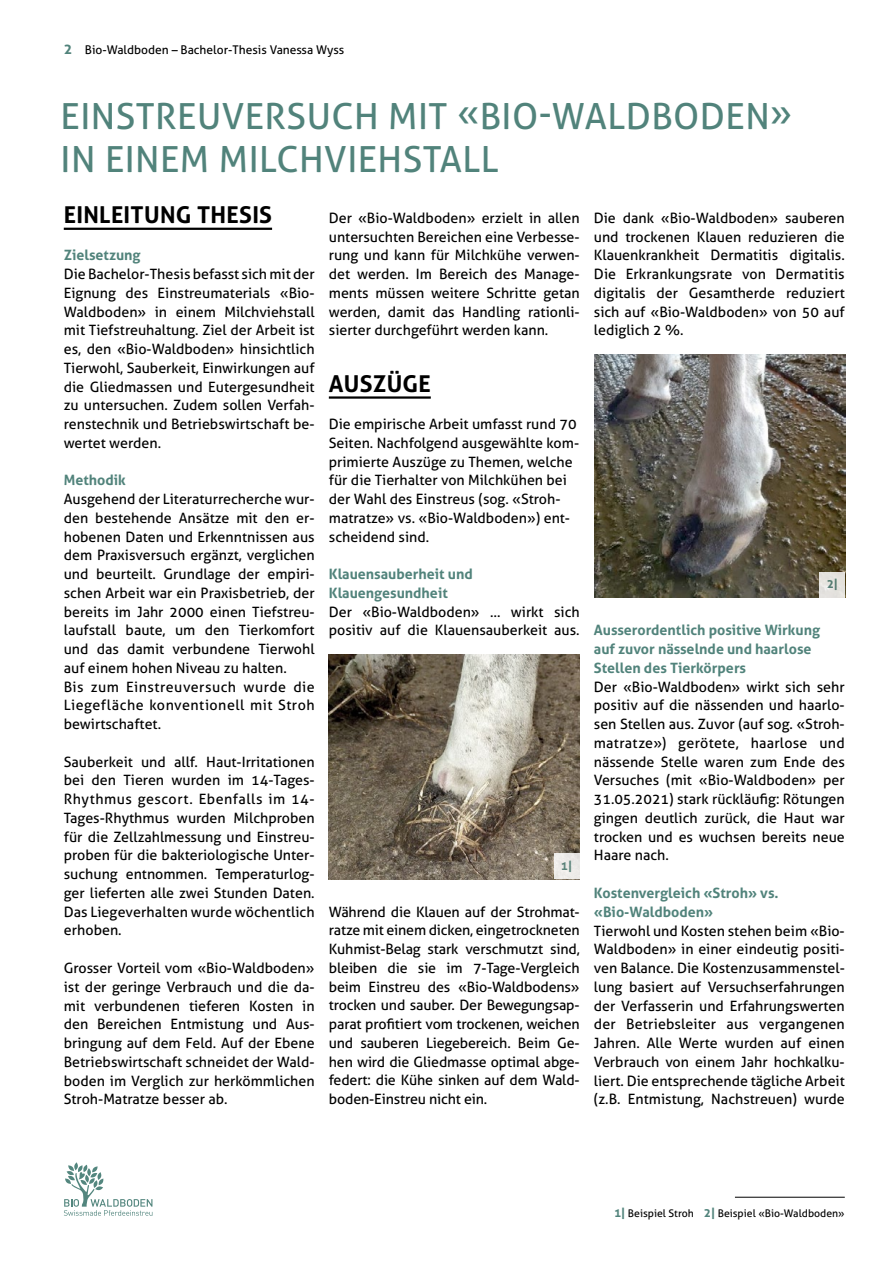
<style>
.page{position:relative;width:893px;height:1263px;background:#fff}
.page>*{position:absolute;margin:0;border:0;box-sizing:border-box;transform-origin:0 0}
.t1{font:36px/43.2px "Aller";letter-spacing:.015em;color:#51837b}
.t2{font:700 23.25px "Aller";letter-spacing:.015em;color:#000}
.t3{font:14.25px/18.8px "Aller";color:#000;text-align:justify}
.t4{font:700 14.25px/18.8px "Aller";color:#51837b}
.t5{font:12px "Aller";color:#000}
.t6{font:700 12px "Aller";color:#51837b}
.t7{font:10.5px "Aller";color:#000}
.s1{font-weight:700;font-size:14.25px;color:#51837b}
.s2{font-weight:700;font-size:12px;color:#51837b}
</style>
<div class="page">
<hr style="left:64px;top:228px;width:208px;height:2px;background:#000">
<hr style="left:329px;top:396px;width:102px;height:3px;background:#000">
<svg style="left:64px;top:1162px;width:88px;height:54px"></svg>
<hr style="left:735px;top:1197px;width:110px;height:1px;background:#000">
<img style="left:594px;top:354px;width:251px;height:244px">
<div style="left:820px;top:572px;width:25px;height:26px;background:#e4e2de"></div>
<img style="left:329px;top:654px;width:250px;height:225px">
<div style="left:554px;top:853px;width:25px;height:26px;background:#edebe8"></div>
<p class="t5" style="left:64px;top:42px;width:282px"><span class="s1">2</span> Bio-Waldboden – Bachelor-Thesis Vanessa Wyss</p>
<h1 class="t1" style="left:61px;top:94px;width:733px">EINSTREUVERSUCH MIT «BIO-WALDBODEN»<br>IN EINEM MILCHVIEHSTALL</h1>
<h2 class="t2" style="left:64px;top:200px;width:210px">EINLEITUNG THESIS</h2>
<p class="t4" style="left:64px;top:246px;width:78px">Zielsetzung</p>
<p class="t3" style="left:64px;top:265px;width:252px">Die Bachelor-Thesis befasst sich mit der Eignung des Einstreumaterials «Bio-Waldboden» in einem Milchviehstall mit Tiefstreuhaltung. Ziel der Arbeit ist es, den «Bio-Waldboden» hinsichtlich Tierwohl, Sauberkeit, Einwirkungen auf die Gliedmassen und Eutergesundheit zu untersuchen. Zudem sollen Verfah&shy;renstechnik und Betriebswirtschaft be&shy;wertet werden.</p>
<p class="t4" style="left:64px;top:471px;width:64px">Methodik</p>
<p class="t3" style="left:64px;top:490px;width:252px;text-align:left">Ausgehend der Literaturrecherche wur&shy;den bestehende Ansätze mit den er&shy;hobenen Daten und Erkenntnissen aus dem Praxisversuch ergänzt, verglichen und beurteilt. Grundlage der empiri&shy;schen Arbeit war ein Praxisbetrieb, der bereits im Jahr 2000 einen Tiefstreu&shy;laufstall baute, um den Tierkomfort und das damit verbundene Tierwohl auf einem hohen Niveau zu halten.<br>Bis zum Einstreuversuch wurde die Liegefläche konventionell mit Stroh bewirtschaftet.</p>
<p class="t3" style="left:64px;top:752px;width:252px">Sauberkeit und allf. Haut-Irritationen bei den Tieren wurden im 14-Tages-Rhythmus gescort. Ebenfalls im 14- Tages-Rhythmus wurden Milchproben für die Zellzahlmessung und Einstreu&shy;proben für die bakteriologische Unter&shy;suchung entnommen. Temperaturlog&shy;ger lieferten alle zwei Stunden Daten.<br>Das Liegeverhalten wurde wöchentlich erhoben.</p>
<p class="t3" style="left:64px;top:958px;width:252px">Grosser Vorteil vom «Bio-Waldboden» ist der geringe Verbrauch und die da&shy;mit verbundenen tieferen Kosten in den Bereichen Entmistung und Aus&shy;bringung auf dem Feld. Auf der Ebene Betriebswirtschaft schneidet der Wald&shy;boden im Verglich zur herkömmlichen Stroh-Matratze besser ab.</p>
<p class="t3" style="left:329px;top:208px;width:252px">Der «Bio-Waldboden» erzielt in allen untersuchten Bereichen eine Verbesse&shy;rung und kann für Milchkühe verwen&shy;det werden. Im Bereich des Manage&shy;ments müssen weitere Schritte getan werden, damit das Handling rationli&shy;sierter durchgeführt werden kann.</p>
<h2 class="t2" style="left:329px;top:369px;width:103px">AUSZÜGE</h2>
<p class="t3" style="left:329px;top:415px;width:252px;text-align:left">Die empirische Arbeit umfasst rund 70<br>Seiten. Nachfolgend ausgewählte kom&shy;primierte Auszüge zu Themen, welche für die Tierhalter von Milchkühen bei der Wahl des Einstreus (sog. «Stroh&shy;matratze» vs. «Bio-Waldboden») ent&shy;scheidend sind.</p>
<p class="t4" style="left:329px;top:564px;width:145px">Klauensauberheit und<br>Klauengesundheit</p>
<p class="t3" style="left:329px;top:602px;width:252px">Der «Bio-Waldboden» … wirkt sich positiv auf die Klauensauberkeit aus.</p>
<p class="t3" style="left:594px;top:208px;width:252px">Die dank «Bio-Waldboden» sauberen und trockenen Klauen reduzieren die Klauenkrankheit Dermatitis digitalis.<br>Die Erkrankungsrate von Dermatitis digitalis der Gesamtherde reduziert sich auf «Bio-Waldboden» von 50 auf lediglich 2 %.</p>
<p class="t6" style="left:827px;top:576px;width:13px">2|</p>
<p class="t4" style="left:594px;top:621px;width:228px">Ausserordentlich positive Wirkung auf zuvor nässelnde und haarlose<br>Stellen des Tierkörpers</p>
<p class="t3" style="left:594px;top:677px;width:252px">Der «Bio-Waldboden» wirkt sich sehr positiv auf die nässenden und haarlo&shy;sen Stellen aus. Zuvor (auf sog. «Stroh&shy;matratze») gerötete, haarlose und nässende Stelle waren zum Ende des Versuches (mit «Bio-Waldboden» per 31.05.2021) stark rückläufig: Rötungen gingen deutlich zurück, die Haut war trocken und es wuchsen bereits neue Haare nach.</p>
<p class="t4" style="left:594px;top:883px;width:186px">Kostenvergleich «Stroh» vs. «Bio-Waldboden»</p>
<p class="t3" style="left:594px;top:921px;width:252px">Tierwohl und Kosten stehen beim «Bio-Waldboden» in einer eindeutig positi&shy;ven Balance. Die Kostenzusammenstel&shy;lung basiert auf Versuchserfahrungen der Verfasserin und Erfahrungswerten der Betriebsleiter aus vergangenen Jahren. Alle Werte wurden auf einen Verbrauch von einem Jahr hochkalku&shy;liert. Die entsprechende tägliche Arbeit (z.B. Entmistung, Nachstreuen) wurde</p>
<p class="t6" style="left:561px;top:858px;width:13px">1|</p>
<p class="t3" style="left:329px;top:902px;width:252px">Während die Klauen auf der Strohmat&shy;ratze mit einem dicken, eingetrockneten Kuhmist-Belag stark verschmutzt sind, bleiben die sie im 7-Tage-Vergleich beim Einstreu des «Bio-Waldbodens» trocken und sauber. Der Bewegungsap&shy;parat profitiert vom trockenen, weichen und sauberen Liegebereich. Beim Ge&shy;hen wird die Gliedmasse optimal abge&shy;federt: die Kühe sinken auf dem Wald&shy;boden-Einstreu nicht ein.</p>
<p class="t7" style="left:614px;top:1206px;width:232px"><span class="s2">1|</span> Beispiel Stroh <span class="s2">2|</span> Beispiel «Bio-Waldboden»</p>
</div>
